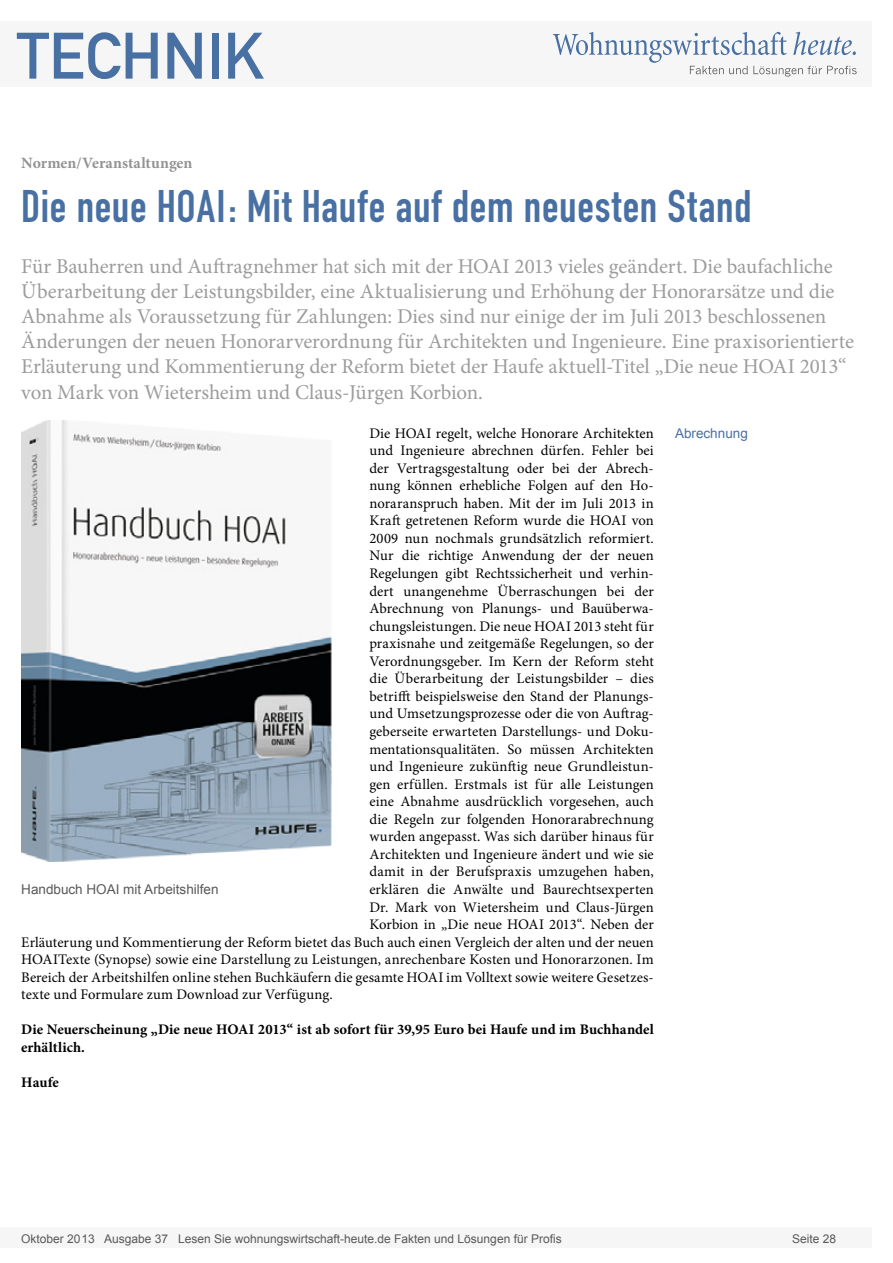
<style>
.page{position:relative;width:893px;height:1263px;background:#fff}
.page>*{position:absolute;margin:0;border:0;box-sizing:border-box;transform-origin:0 0}
.t1{font:64.5px "DIN Mittelschrift";color:#4970a3}
.Überschrift_Groß{font:45px "DIN Engschrift";letter-spacing:.015em;color:#4970a3}
.Anlesetext{font:21px/25.2px "Minion Pro";letter-spacing:-.005em;color:#9c9c9c}
.Kategorie{font:700 15.75px "Minion Pro";color:#939393}
.Fließtext_erste_Zeil{font:14.7px "Minion Pro";letter-spacing:.005em;color:#000}
.AUTOR{font:700 14.7px/17.5px "Minion Pro";color:#000}
.Bildunterschrift{font:13.5px "Arial";color:#595959}
.Info{font:13.5px "Arial";color:#4970a3}
.t2{font:12px "Arial";color:#595959}
</style>
<div class="page">
<div style="left:0;top:1227px;width:872px;height:20px;background:#f6f6f6"></div>
<div style="left:0;top:21px;width:872px;height:66px;background:#f6f6f6"></div>
<svg style="left:553px;top:32px;width:304px;height:45px"></svg>
<img style="left:21px;top:420px;width:311px;height:441px">
<h1 class="t1" style="left:17px;top:18px;width:249px">TECHNIK</h1>
<p class="Kategorie" style="left:21px;top:152px;width:173px">Normen/Veranstaltungen</p>
<p class="Überschrift_Groß" style="left:21px;top:180px;width:732px">Die neue HOAI: Mit Haufe auf dem neuesten Stand</p>
<p class="Anlesetext" style="left:21px;top:253px;width:834px">Für Bauherren und Auftragnehmer hat sich mit der HOAI 2013 vieles geändert. Die baufachliche Überarbeitung der Leistungsbilder, eine Aktualisierung und Erhöhung der Honorarsätze und die Abnahme als Voraussetzung für Zahlungen: Dies sind nur einige der im Juli 2013 beschlossenen Änderungen der neuen Honorarverordnung für Architekten und Ingenieure. Eine praxisorientierte Erläuterung und Kommentierung der Reform bietet der Haufe aktuell-Titel „Die neue HOAI 2013“ von Mark von Wietersheim und Claus-Jürgen Korbion.</p>
<p class="Fließtext_erste_Zeil" style="left:369px;top:423px;width:286px">Die HOAI regelt, welche Honorare Architekten</p>
<p class="Info" style="left:675px;top:424px;width:74px">Abrechnung</p>
<p class="Fließtext_erste_Zeil" style="left:369px;top:441px;width:286px">und Ingenieure abrechnen dürfen. Fehler bei</p>
<p class="Fließtext_erste_Zeil" style="left:369px;top:458px;width:286px">der Vertragsgestaltung oder bei der Abrech-</p>
<p class="Fließtext_erste_Zeil" style="left:369px;top:476px;width:286px">nung können erhebliche Folgen auf den Ho-</p>
<p class="Fließtext_erste_Zeil" style="left:369px;top:493px;width:286px">noraranspruch haben. Mit der im Juli 2013 in</p>
<p class="Fließtext_erste_Zeil" style="left:369px;top:511px;width:286px">Kraft getretenen Reform wurde die HOAI von</p>
<p class="Fließtext_erste_Zeil" style="left:369px;top:528px;width:286px">2009 nun nochmals grundsätzlich reformiert.</p>
<p class="Fließtext_erste_Zeil" style="left:369px;top:546px;width:286px">Nur die richtige Anwendung der der neuen</p>
<p class="Fließtext_erste_Zeil" style="left:369px;top:563px;width:286px">Regelungen gibt Rechtssicherheit und verhin-</p>
<p class="Fließtext_erste_Zeil" style="left:369px;top:581px;width:286px">dert unangenehme Überraschungen bei der</p>
<p class="Fließtext_erste_Zeil" style="left:369px;top:599px;width:286px">Abrechnung von Planungs- und Bauüberwa-</p>
<p class="Fließtext_erste_Zeil" style="left:369px;top:616px;width:286px">chungsleistungen. Die neue HOAI 2013 steht für</p>
<p class="Fließtext_erste_Zeil" style="left:369px;top:634px;width:286px">praxisnahe und zeitgemäße Regelungen, so der</p>
<p class="Fließtext_erste_Zeil" style="left:369px;top:651px;width:286px">Verordnungsgeber. Im Kern der Reform steht</p>
<p class="Fließtext_erste_Zeil" style="left:369px;top:669px;width:286px">die Überarbeitung der Leistungsbilder – dies</p>
<p class="Fließtext_erste_Zeil" style="left:369px;top:686px;width:286px">betrifft beispielsweise den Stand der Planungs-</p>
<p class="Fließtext_erste_Zeil" style="left:369px;top:704px;width:286px">und Umsetzungsprozesse oder die von Auftrag-</p>
<p class="Fließtext_erste_Zeil" style="left:369px;top:721px;width:286px">geberseite erwarteten Darstellungs- und Doku-</p>
<p class="Fließtext_erste_Zeil" style="left:369px;top:739px;width:286px">mentationsqualitäten. So müssen Architekten</p>
<p class="Fließtext_erste_Zeil" style="left:369px;top:756px;width:286px">und Ingenieure zukünftig neue Grundleistun-</p>
<p class="Fließtext_erste_Zeil" style="left:369px;top:774px;width:286px">gen erfüllen. Erstmals ist für alle Leistungen</p>
<p class="Fließtext_erste_Zeil" style="left:369px;top:792px;width:286px">eine Abnahme ausdrücklich vorgesehen, auch</p>
<p class="Fließtext_erste_Zeil" style="left:369px;top:809px;width:286px">die Regeln zur folgenden Honorarabrechnung</p>
<p class="Fließtext_erste_Zeil" style="left:369px;top:827px;width:286px">wurden angepasst. Was sich darüber hinaus für</p>
<p class="Fließtext_erste_Zeil" style="left:369px;top:844px;width:286px">Architekten und Ingenieure ändert und wie sie</p>
<p class="Fließtext_erste_Zeil" style="left:369px;top:862px;width:286px">damit in der Berufspraxis umzugehen haben,</p>
<p class="Fließtext_erste_Zeil" style="left:369px;top:879px;width:286px">erklären die Anwälte und Baurechtsexperten</p>
<p class="Fließtext_erste_Zeil" style="left:369px;top:897px;width:286px">Dr. Mark von Wietersheim und Claus-Jürgen</p>
<p class="Fließtext_erste_Zeil" style="left:369px;top:914px;width:286px">Korbion in „Die neue HOAI 2013“. Neben der</p>
<p class="Fließtext_erste_Zeil" style="left:21px;top:932px;width:634px">Erläuterung und Kommentierung der Reform bietet das Buch auch einen Vergleich der alten und der neuen</p>
<p class="Fließtext_erste_Zeil" style="left:21px;top:950px;width:634px">HOAITexte (Synopse) sowie eine Darstellung zu Leistungen, anrechenbare Kosten und Honorarzonen. Im</p>
<p class="Fließtext_erste_Zeil" style="left:21px;top:967px;width:634px">Bereich der Arbeitshilfen online stehen Buchkäufern die gesamte HOAI im Volltext sowie weitere Gesetzes-</p>
<p class="Fließtext_erste_Zeil" style="left:21px;top:985px;width:313px">texte und Formulare zum Download zur Verfügung.</p>
<p class="AUTOR" style="left:21px;top:1021px;width:634px">Die Neuerscheinung „Die neue HOAI 2013“ ist ab sofort für 39,95 Euro bei Haufe und im Buchhandel erhältlich.</p>
<p class="AUTOR" style="left:21px;top:1073px;width:39px">Haufe</p>
<p class="Bildunterschrift" style="left:21px;top:880px;width:199px">Handbuch HOAI mit Arbeitshilfen</p>
<p class="t2" style="left:21px;top:1230px;width:542px">Oktober 2013 Ausgabe 37 Lesen Sie wohnungswirtschaft-heute.de Fakten und Lösungen für Profis</p>
<p class="t2" style="left:792px;top:1231px;width:46px">Seite 28</p>
</div>
